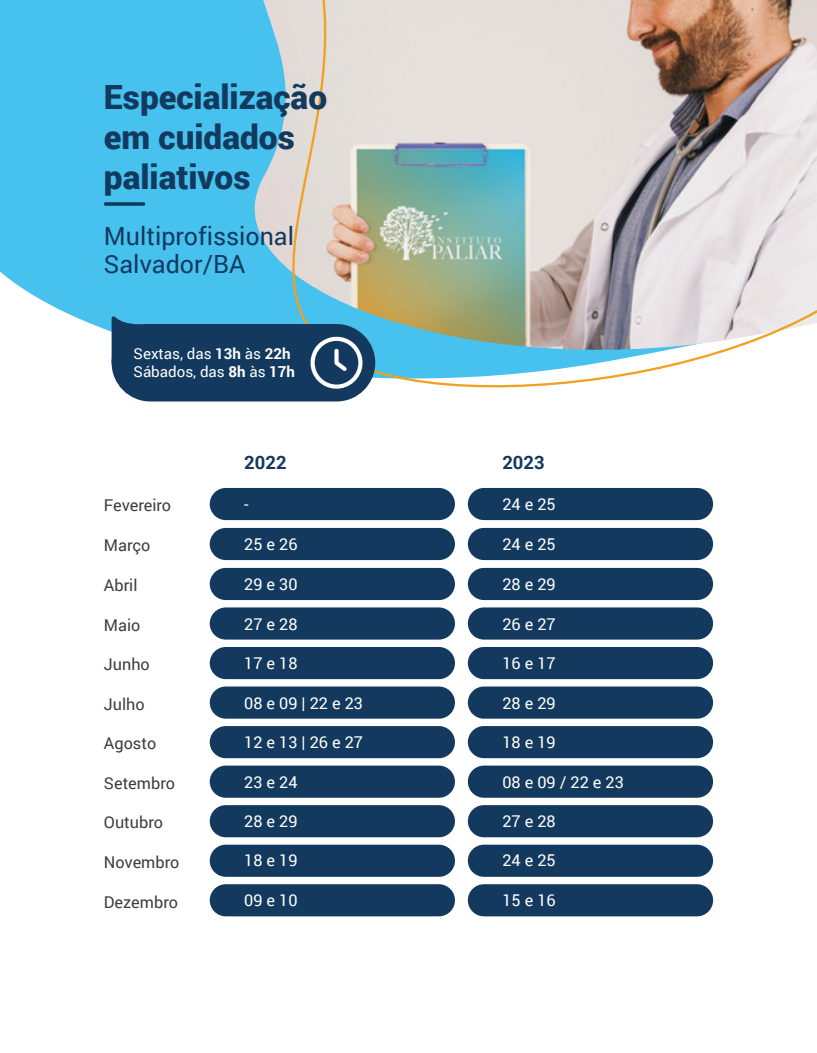
<style>
.page{position:relative;width:817px;height:1053px;background:#fff}
.page>*{position:absolute;margin:0;border:0;box-sizing:border-box;transform-origin:0 0}
.t1{font:900 33.38px/40px "Roboto";color:#133a5e}
.t2{font:25px/28.8px "Roboto";color:#133a5e}
.t3{font:700 18.38px "Roboto";color:#133a5e}
.t4{font:16.25px "Roboto";color:#fff}
.t5{font:16.25px "Roboto";color:#3c3c3b}
.t6{font:15.12px/18.1px "Roboto";color:#fff}
.s1{font-weight:700}
</style>
<div class="page">
<svg style="left:0;top:0;width:211px;height:402px;fill:#47c1ee"></svg>
<div style="left:210px;top:528px;width:245px;height:32px;background:#133a5e;border-radius:16px"></div>
<div style="left:210px;top:568px;width:245px;height:32px;background:#133a5e;border-radius:16px"></div>
<div style="left:210px;top:488px;width:245px;height:32px;background:#133a5e;border-radius:16px"></div>
<div style="left:210px;top:647px;width:245px;height:32px;background:#133a5e;border-radius:16px"></div>
<div style="left:210px;top:686px;width:245px;height:32px;background:#133a5e;border-radius:16px"></div>
<div style="left:210px;top:726px;width:245px;height:32px;background:#133a5e;border-radius:16px"></div>
<div style="left:210px;top:765px;width:245px;height:32px;background:#133a5e;border-radius:16px"></div>
<div style="left:210px;top:805px;width:245px;height:32px;background:#133a5e;border-radius:16px"></div>
<div style="left:210px;top:607px;width:245px;height:32px;background:#133a5e;border-radius:16px"></div>
<div style="left:467px;top:528px;width:245px;height:32px;background:#133a5e;border-radius:16px"></div>
<div style="left:467px;top:568px;width:245px;height:32px;background:#133a5e;border-radius:16px"></div>
<div style="left:467px;top:488px;width:245px;height:32px;background:#133a5e;border-radius:16px"></div>
<div style="left:467px;top:647px;width:245px;height:32px;background:#133a5e;border-radius:16px"></div>
<div style="left:467px;top:686px;width:245px;height:32px;background:#133a5e;border-radius:16px"></div>
<div style="left:467px;top:726px;width:245px;height:32px;background:#133a5e;border-radius:16px"></div>
<div style="left:467px;top:765px;width:245px;height:32px;background:#133a5e;border-radius:16px"></div>
<div style="left:467px;top:805px;width:245px;height:32px;background:#133a5e;border-radius:16px"></div>
<div style="left:210px;top:844px;width:245px;height:32px;background:#133a5e;border-radius:16px"></div>
<div style="left:467px;top:844px;width:245px;height:32px;background:#133a5e;border-radius:16px"></div>
<div style="left:210px;top:884px;width:245px;height:32px;background:#133a5e;border-radius:16px"></div>
<div style="left:467px;top:884px;width:245px;height:32px;background:#133a5e;border-radius:16px"></div>
<div style="left:467px;top:607px;width:245px;height:32px;background:#133a5e;border-radius:16px"></div>
<img style="left:211px;top:0;width:605px;height:402px">
<svg style="left:104px;top:202px;width:41px;height:4px"></svg>
<svg style="left:111px;top:316px;width:39px;height:40px"></svg>
<div style="left:111px;top:324px;width:264px;height:77px;background:#133a5e;border-radius:39px"></div>
<svg style="left:310px;top:337px;width:52px;height:52px"></svg>
<h1 class="t1" style="left:104px;top:75px;width:225px">Especialização em cuidados paliativos</h1>
<h2 class="t2" style="left:104px;top:220px;width:191px">Multiprofissional<br>Salvador/BA</h2>
<p class="t6" style="left:133px;top:344px;width:163px">Sextas, das <span class="s1">13h</span> às <span class="s1">22h<br></span>Sábados, das <span class="s1">8h</span> às <span class="s1">17h</span></p>
<p class="t5" style="left:104px;top:494px;width:69px">Fevereiro</p>
<p class="t5" style="left:104px;top:534px;width:48px">Março</p>
<p class="t5" style="left:104px;top:574px;width:35px">Abril</p>
<p class="t3" style="left:244px;top:450px;width:44px">2022</p>
<p class="t4" style="left:244px;top:492px;width:6px">-</p>
<p class="t4" style="left:244px;top:533px;width:55px">25 e 26</p>
<p class="t4" style="left:244px;top:572px;width:55px">29 e 30</p>
<p class="t3" style="left:502px;top:450px;width:44px">2023</p>
<p class="t4" style="left:502px;top:492px;width:55px">24 e 25</p>
<p class="t4" style="left:502px;top:533px;width:55px">24 e 25</p>
<p class="t4" style="left:502px;top:572px;width:55px">28 e 29</p>
<p class="t5" style="left:104px;top:613px;width:38px">Maio</p>
<p class="t4" style="left:502px;top:612px;width:55px">26 e 27</p>
<p class="t4" style="left:244px;top:612px;width:55px">27 e 28</p>
<p class="t5" style="left:104px;top:653px;width:47px">Junho</p>
<p class="t5" style="left:104px;top:692px;width:42px">Julho</p>
<p class="t5" style="left:104px;top:732px;width:54px">Agosto</p>
<p class="t5" style="left:104px;top:771px;width:73px">Setembro</p>
<p class="t5" style="left:104px;top:811px;width:61px">Outubro</p>
<p class="t4" style="left:244px;top:651px;width:55px">17 e 18</p>
<p class="t4" style="left:244px;top:691px;width:120px">08 e 09 | 22 e 23</p>
<p class="t4" style="left:244px;top:730px;width:120px">12 e 13 | 26 e 27</p>
<p class="t4" style="left:244px;top:770px;width:55px">23 e 24</p>
<p class="t4" style="left:244px;top:809px;width:55px">28 e 29</p>
<p class="t4" style="left:502px;top:651px;width:55px">16 e 17</p>
<p class="t4" style="left:502px;top:691px;width:55px">28 e 29</p>
<p class="t4" style="left:502px;top:730px;width:55px">18 e 19</p>
<p class="t4" style="left:502px;top:770px;width:123px">08 e 09 / 22 e 23</p>
<p class="t4" style="left:502px;top:809px;width:55px">27 e 28</p>
<p class="t5" style="left:104px;top:850px;width:77px">Novembro</p>
<p class="t4" style="left:244px;top:849px;width:55px">18 e 19</p>
<p class="t4" style="left:502px;top:849px;width:55px">24 e 25</p>
<p class="t5" style="left:104px;top:890px;width:76px">Dezembro</p>
<p class="t4" style="left:244px;top:888px;width:55px">09 e 10</p>
<p class="t4" style="left:502px;top:888px;width:55px">15 e 16</p>
</div>
